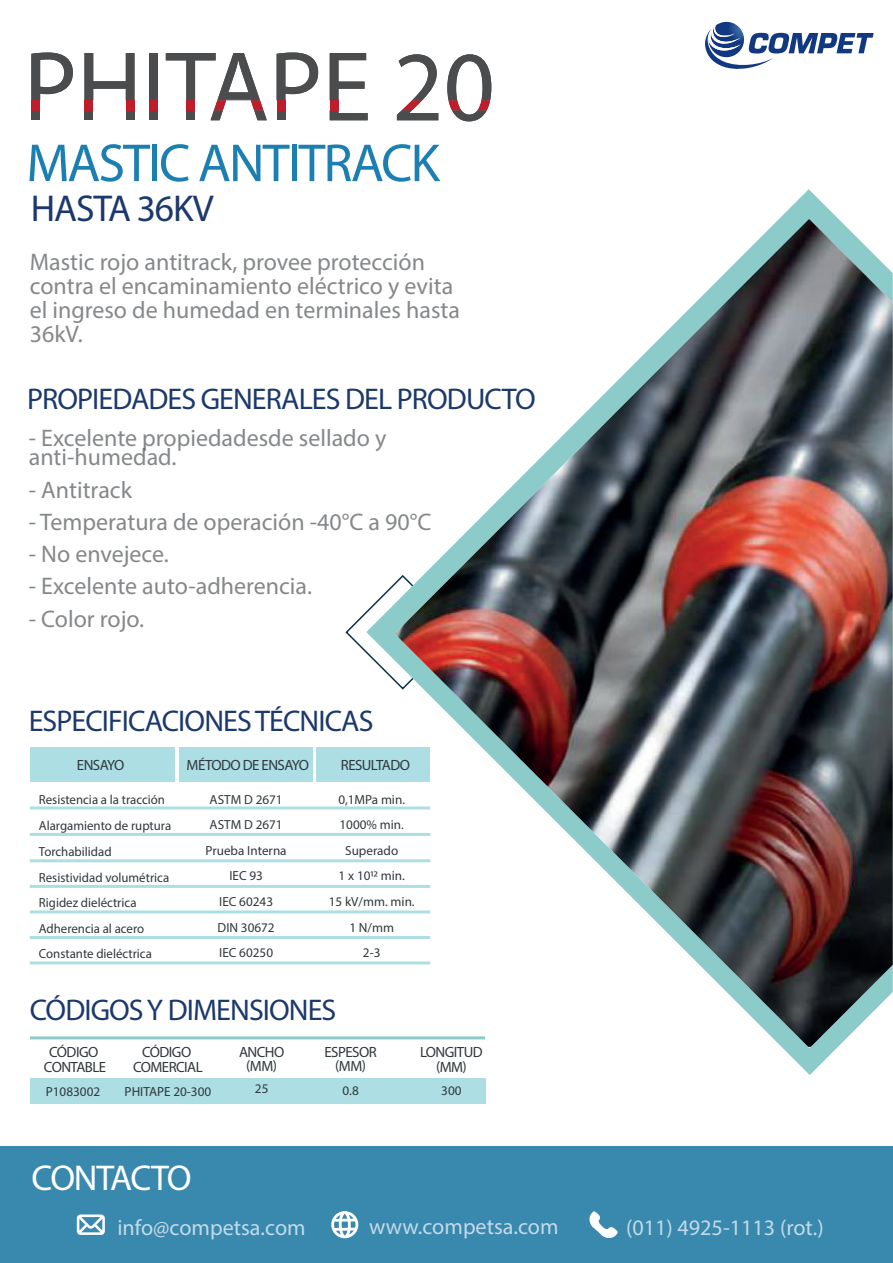
<style>
.page{position:relative;width:893px;height:1263px;background:#fff}
.page>*{position:absolute;margin:0;border:0;box-sizing:border-box;transform-origin:0 0}
.t1{font:54px "Myriad Pro";letter-spacing:-.035em;color:#1c7fb2}
.t2{font:37.5px "Myriad Pro";letter-spacing:-.03em;color:#1c396d}
.t3{font:36px "Myriad Pro";letter-spacing:-.05em;color:#fff}
.t4{font:30px "Myriad Pro";letter-spacing:-.03em;color:#1c396d}
.t5{font:24px/24px "Myriad Pro";color:rgb(80 84 87/.7)}
.t6{font:22.2px "Myriad Pro";color:rgb(255 255 255/.7)}
.t7{font:14.85px/14.9px "Myriad Pro";letter-spacing:-.035em;color:#30383c;text-align:center}
.t8{font:13.2px/25.5px "Myriad Pro";color:#30383c;text-align:center}
</style>
<div class="page">
<svg style="left:345px;top:611px;width:21px;height:42px"></svg>
<svg style="left:366px;top:189px;width:473px;height:886px"></svg>
<img style="left:395px;top:219px;width:498px;height:828px">
<div style="left:1px;top:1146px;width:892px;height:117px;background:#3988ae"></div>
<svg style="left:589px;top:1211px;width:29px;height:27px"></svg>
<svg style="left:77px;top:1214px;width:28px;height:21px"></svg>
<svg style="left:331px;top:1211px;width:27px;height:27px"></svg>
<svg style="left:705px;top:22px;width:169px;height:47px"></svg>
<div style="left:317px;top:747px;width:113px;height:34px;background:#acdee3"></div>
<div style="left:180px;top:747px;width:133px;height:34px;background:#acdee3"></div>
<div style="left:30px;top:747px;width:145px;height:34px;background:#acdee3"></div>
<hr style="left:30px;top:806px;width:400px;height:3px;background:#acdee3">
<hr style="left:30px;top:833px;width:400px;height:3px;background:#acdee3">
<hr style="left:30px;top:859px;width:400px;height:3px;background:#acdee3">
<hr style="left:30px;top:910px;width:400px;height:3px;background:#acdee3">
<hr style="left:30px;top:936px;width:400px;height:3px;background:#acdee3">
<hr style="left:30px;top:961px;width:400px;height:3px;background:#acdee3">
<hr style="left:30px;top:885px;width:400px;height:3px;background:#acdee3">
<div style="left:30px;top:1078px;width:456px;height:25px;background:#acdee3"></div>
<hr style="left:30px;top:1036px;width:455px;height:3px;background:#8bcbc9">
<svg style="left:31px;top:53px;width:42px;height:47px"></svg>
<div style="left:31px;top:110px;width:9px;height:10px;background:#4b4c4d"></div>
<div style="left:126px;top:110px;width:8px;height:10px;background:#4b4c4d"></div>
<div style="left:84px;top:110px;width:9px;height:10px;background:#4b4c4d"></div>
<svg style="left:84px;top:53px;width:50px;height:47px"></svg>
<div style="left:150px;top:53px;width:8px;height:47px;background:#4b4c4d"></div>
<div style="left:150px;top:110px;width:8px;height:10px;background:#4b4c4d"></div>
<div style="left:277px;top:110px;width:8px;height:10px;background:#4b4c4d"></div>
<svg style="left:277px;top:53px;width:41px;height:47px"></svg>
<svg style="left:330px;top:53px;width:36px;height:47px"></svg>
<svg style="left:330px;top:110px;width:38px;height:10px"></svg>
<div style="left:31px;top:100px;width:9px;height:10px;background:#be1d2c"></div>
<div style="left:126px;top:100px;width:8px;height:10px;background:#be1d2c"></div>
<div style="left:84px;top:100px;width:9px;height:10px;background:#be1d2c"></div>
<div style="left:150px;top:100px;width:8px;height:10px;background:#be1d2c"></div>
<svg style="left:166px;top:53px;width:101px;height:67px"></svg>
<div style="left:277px;top:100px;width:8px;height:10px;background:#be1d2c"></div>
<div style="left:330px;top:100px;width:8px;height:10px;background:#be1d2c"></div>
<svg style="left:397px;top:54px;width:41px;height:66px"></svg>
<svg style="left:447px;top:54px;width:44px;height:67px"></svg>
<h1 class="t1" style="left:26px;top:130px;width:415px">MASTIC ANTITRACK</h1>
<h2 class="t2" style="left:31px;top:186px;width:184px">HASTA 36KV</h2>
<h3 class="t5" style="left:30px;top:250px;width:432px">Mastic rojo antitrack, provee protección contra el encaminamiento eléctrico y evita el ingreso de humedad en terminales hasta 36kV.</h3>
<h3 class="t4" style="left:27px;top:381px;width:510px">PROPIEDADES GENERALES DEL PRODUCTO</h3>
<h3 class="t5" style="left:29px;top:428px;width:359px;line-height:19.5px">- Excelente propiedadesde sellado y anti-humedad.</h3>
<h3 class="t5" style="left:29px;top:477px;width:105px">- Antitrack</h3>
<h3 class="t5" style="left:29px;top:509px;width:404px">- Temperatura de operación -40°C a 90°C</h3>
<h3 class="t5" style="left:29px;top:542px;width:142px">- No envejece.</h3>
<h3 class="t5" style="left:29px;top:574px;width:285px">- Excelente auto-adherencia.</h3>
<h3 class="t5" style="left:29px;top:606px;width:117px">- Color rojo.</h3>
<h3 class="t4" style="left:29px;top:702px;width:346px">ESPECIFICACIONES TÉCNICAS</h3>
<p class="t7" style="left:77px;top:757px;width:49px">ENSAYO</p>
<p class="t7" style="left:187px;top:757px;width:124px">MÉTODO DE ENSAYO</p>
<p class="t7" style="left:341px;top:757px;width:71px">RESULTADO</p>
<p class="t8" style="left:39px;top:786px;width:134px;text-align:left">Resistencia a la tracción<br>Alargamiento de ruptura<br>Torchabilidad<br>Resistividad volumétrica<br>Rigidez dieléctrica<br>Adherencia al acero<br>Constante dieléctrica</p>
<p class="t8" style="left:329px;top:786px;width:87px">0,1MPa min.<br>1000% min.<br>Superado<br>1 x 1012 min.<br>15 kV/mm. min.<br>1 N/mm<br>2-3</p>
<p class="t8" style="left:206px;top:786px;width:83px">ASTM D 2671<br>ASTM D 2671<br>Prueba Interna<br>IEC 93<br>IEC 60243<br>DIN 30672<br>IEC 60250</p>
<h3 class="t4" style="left:30px;top:991px;width:308px">CÓDIGOS Y DIMENSIONES</h3>
<p class="t7" style="left:44px;top:1045px;width:64px">CÓDIGO<br>CONTABLE</p>
<p class="t8" style="left:46px;top:1079px;width:56px">P1083002</p>
<p class="t7" style="left:133px;top:1045px;width:71px">CÓDIGO<br>COMERCIAL</p>
<p class="t8" style="left:125px;top:1078px;width:88px">PHITAPE 20-300</p>
<p class="t7" style="left:239px;top:1044px;width:47px">ANCHO (MM)</p>
<p class="t8" style="left:255px;top:1076px;width:15px">25</p>
<p class="t7" style="left:325px;top:1044px;width:54px">ESPESOR (MM)</p>
<p class="t8" style="left:342px;top:1078px;width:18px">0.8</p>
<p class="t7" style="left:420px;top:1044px;width:64px">LONGITUD (MM)</p>
<p class="t8" style="left:441px;top:1078px;width:22px">300</p>
<h3 class="t3" style="left:32px;top:1155px;width:161px">CONTACTO</h3>
<h3 class="t6" style="left:117px;top:1214px;width:190px">info@competsa.com</h3>
<h3 class="t6" style="left:369px;top:1213px;width:191px">www.competsa.com</h3>
<h3 class="t6" style="left:626px;top:1213px;width:199px">(011) 4925-1113 (rot.)</h3>
</div>
